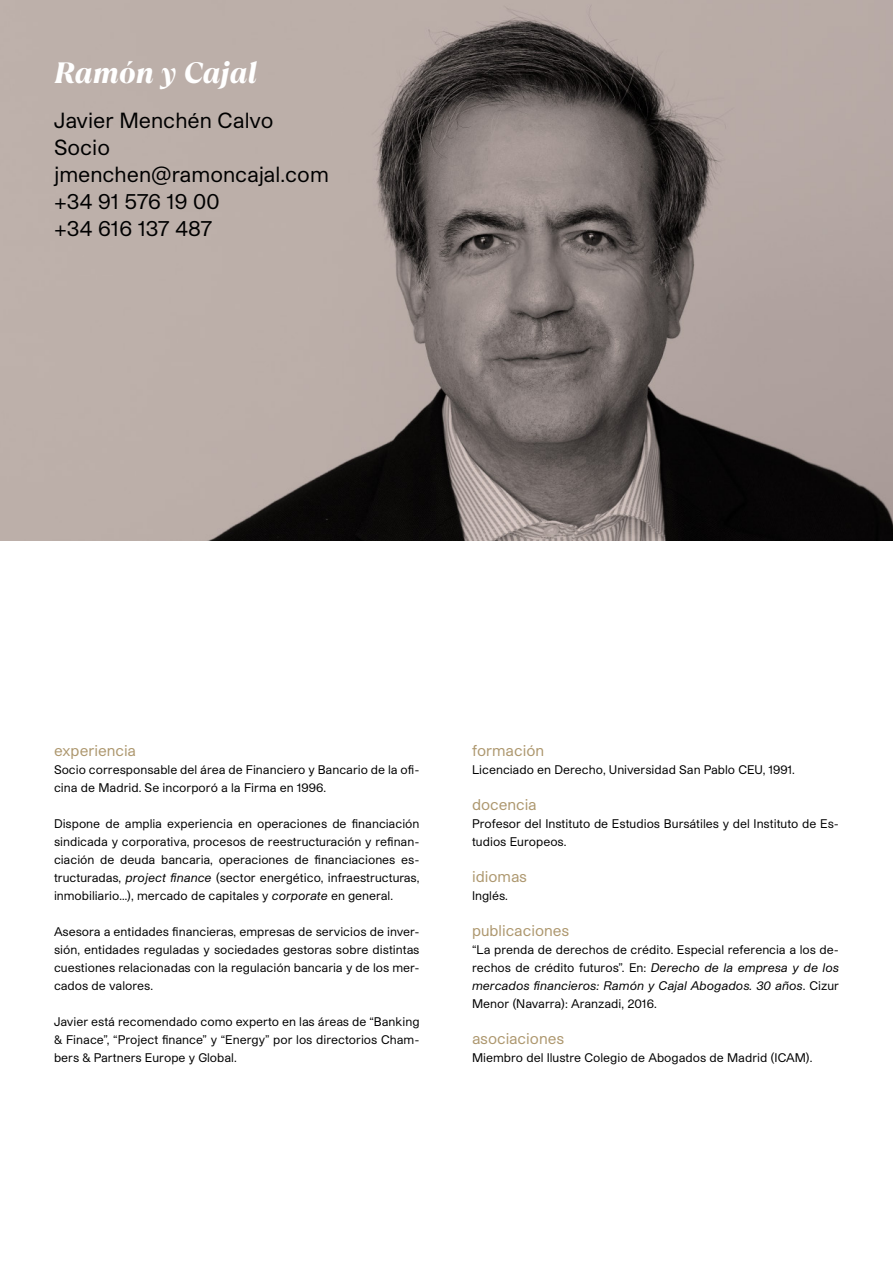
<style>
.page{position:relative;width:893px;height:1263px;background:#fff}
.page>*{position:absolute;margin:0;border:0;box-sizing:border-box;transform-origin:0 0}
.t1{font:italic 800 29.4px "TT Ramillas";color:#fff}
.t2{font:21px/27px "Studio Pro";color:#000}
.t3{font:15px "Studio Pro";color:#ad976e}
.t4{font:12px/18px "Studio Pro";color:#000;text-align:justify}
.s1{font-style:italic}
</style>
<div class="page">
<img style="left:0;top:0;width:893px;height:540px">
<h1 class="t1" style="left:54px;top:54px;width:205px">Ramón y Cajal</h1>
<h2 class="t2" style="left:54px;top:106px;width:276px">Javier Menchén Calvo<br>Socio jmenchen@ramoncajal.com +34 91 576 19 00<br>+34 616 137 487</h2>
<p class="t3" style="left:54px;top:741px;width:84px">experiencia</p>
<p class="t4" style="left:54px;top:760px;width:367px">Socio corresponsable del área de Financiero y Bancario de la ofi&shy;cina de Madrid. Se incorporó a la Firma en 1996.</p>
<p class="t4" style="left:54px;top:814px;width:367px">Dispone de amplia experiencia en operaciones de financiación sindicada y corporativa, procesos de reestructuración y refinan&shy;ciación de deuda bancaria, operaciones de financiaciones es&shy;tructuradas, <span class="s1">project finance</span> (sector energético, infraestructuras, inmobiliario…), mercado de capitales y <span class="s1">corporate</span> en general.</p>
<p class="t4" style="left:54px;top:922px;width:367px">Asesora a entidades financieras, empresas de servicios de inver&shy;sión, entidades reguladas y sociedades gestoras sobre distintas cuestiones relacionadas con la regulación bancaria y de los mer&shy;cados de valores.</p>
<p class="t4" style="left:54px;top:1012px;width:367px">Javier está recomendado como experto en las áreas de “Banking &amp; Finace”, “Project finance” y “Energy” por los directorios Cham&shy;bers &amp; Partners Europe y Global.</p>
<p class="t3" style="left:472px;top:741px;width:74px">formación</p>
<p class="t4" style="left:472px;top:760px;width:324px">Licenciado en Derecho, Universidad San Pablo CEU, 1991.</p>
<p class="t3" style="left:472px;top:795px;width:66px">docencia</p>
<p class="t4" style="left:472px;top:814px;width:368px">Profesor del Instituto de Estudios Bursátiles y del Instituto de Es&shy;tudios Europeos.</p>
<p class="t3" style="left:472px;top:867px;width:57px">idiomas</p>
<p class="t4" style="left:472px;top:886px;width:37px">Inglés.</p>
<p class="t3" style="left:472px;top:921px;width:99px">publicaciones</p>
<p class="t4" style="left:472px;top:940px;width:368px">“La prenda de derechos de crédito. Especial referencia a los de&shy;rechos de crédito futuros”. En: <span class="s1">Derecho de la empresa y de los mercados financieros: Ramón y Cajal Abogados. 30 años</span>. Cizur Menor (Navarra): Aranzadi, 2016.</p>
<p class="t3" style="left:472px;top:1029px;width:94px">asociaciones</p>
<p class="t4" style="left:472px;top:1048px;width:342px">Miembro del Ilustre Colegio de Abogados de Madrid (ICAM).</p>
</div>
